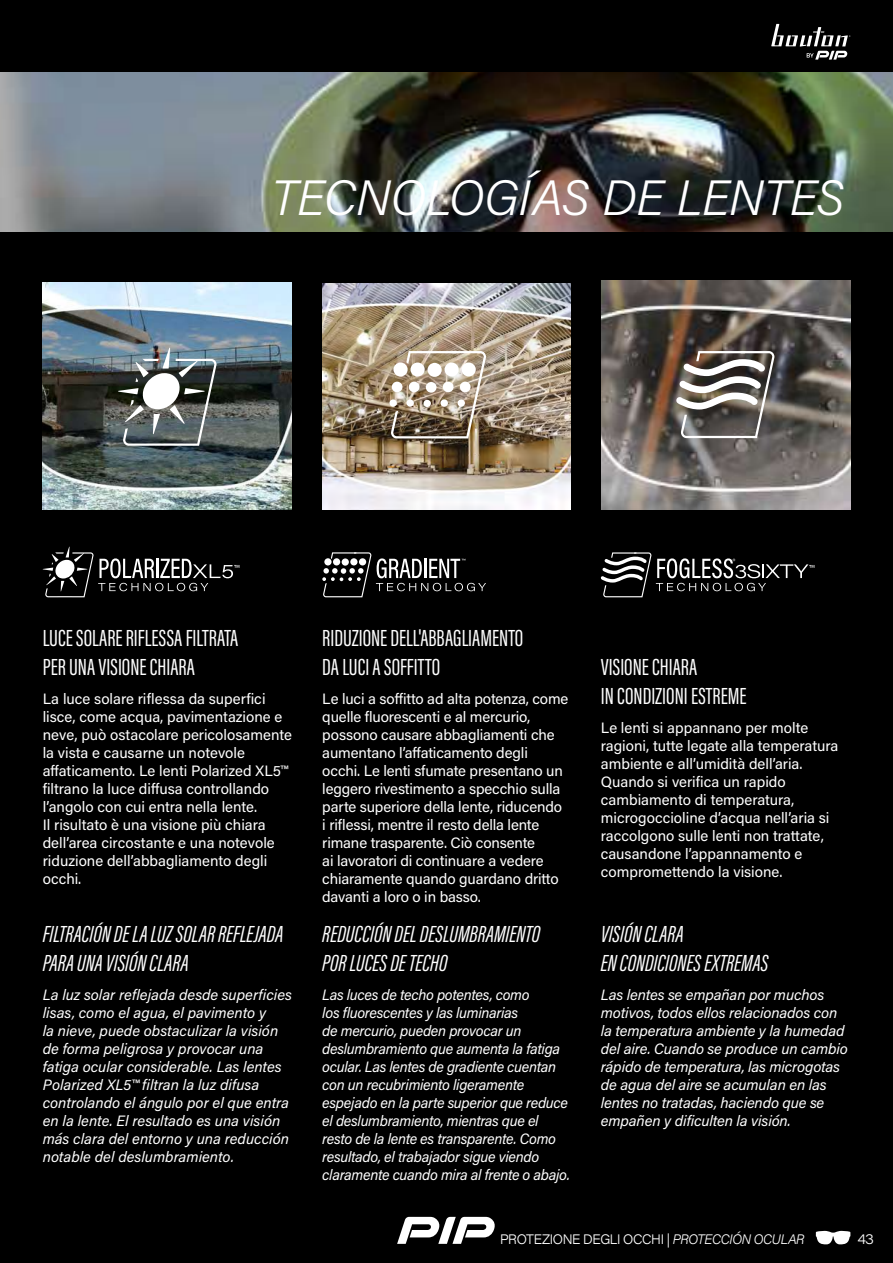
<style>
.page{position:relative;width:893px;height:1263px;background:#fff}
.page>*{position:absolute;margin:0;border:0;box-sizing:border-box;transform-origin:0 0}
.t1{font:italic 300 49.5px "Acumin Pro";letter-spacing:-.01em;color:#fff}
.t2{font:italic 24px/28.8px "Acumin Pro Extra Cond";color:#fff}
.t3{font:24px/28.8px "Acumin Pro Extra Cond";color:#fff}
.t4{font:15px/18px "Acumin Pro";letter-spacing:-.005em;color:#fff}
.t5{font:italic 15px/18px "Acumin Pro";letter-spacing:-.01em;color:#fff}
.t6{font:300 13.5px "Acumin Pro Wide";letter-spacing:-.03em;color:#fff;scale:.88 1}
.t7{font:300 13.5px "Acumin Pro Wide";letter-spacing:-.03em;color:#fff}
.s1{font-style:italic}
</style>
<div class="page">
<div style="left:0;top:0;width:893px;height:72px;background:#000"></div>
<div style="left:0;top:1199px;width:893px;height:64px;background:#000"></div>
<svg style="left:816px;top:1231px;width:34px;height:13px"></svg>
<svg style="left:397px;top:1217px;width:98px;height:27px"></svg>
<svg style="left:771px;top:24px;width:79px;height:36px"></svg>
<img style="left:0;top:72px;width:893px;height:160px">
<div style="left:0;top:232px;width:893px;height:483px;background:#000"></div>
<div style="left:0;top:558px;width:893px;height:653px;background:#000"></div>
<img style="left:322px;top:284px;width:249px;height:225px">
<img style="left:601px;top:281px;width:249px;height:228px">
<img style="left:391px;top:351px;width:95px;height:87px">
<div style="left:428px;top:363px;width:14px;height:14px;background:#fff;border-radius:50%"></div>
<div style="left:462px;top:362px;width:14px;height:14px;background:#fff;border-radius:50%"></div>
<div style="left:393px;top:362px;width:15px;height:14px;background:#fff;border-radius:50%"></div>
<div style="left:410px;top:362px;width:15px;height:14px;background:#fff;border-radius:50%"></div>
<div style="left:445px;top:362px;width:14px;height:14px;background:#fff;border-radius:50%"></div>
<div style="left:460px;top:382px;width:11px;height:10px;background:#fff;border-radius:50%"></div>
<div style="left:458px;top:399px;width:7px;height:8px;background:#fff;border-radius:50%"></div>
<div style="left:443px;top:382px;width:11px;height:10px;background:#fff;border-radius:50%"></div>
<div style="left:440px;top:399px;width:8px;height:8px;background:#fff;border-radius:50%"></div>
<div style="left:426px;top:382px;width:11px;height:11px;background:#fff;border-radius:50%"></div>
<div style="left:423px;top:400px;width:8px;height:7px;background:#fff;border-radius:50%"></div>
<div style="left:409px;top:382px;width:11px;height:10px;background:#fff;border-radius:50%"></div>
<div style="left:406px;top:399px;width:8px;height:8px;background:#fff;border-radius:50%"></div>
<div style="left:392px;top:382px;width:10px;height:10px;background:#fff;border-radius:50%"></div>
<div style="left:389px;top:399px;width:8px;height:8px;background:#fff;border-radius:50%"></div>
<img style="left:43px;top:282px;width:249px;height:227px">
<svg style="left:118px;top:348px;width:99px;height:98px"></svg>
<svg style="left:676px;top:351px;width:98px;height:87px"></svg>
<svg style="left:43px;top:547px;width:196px;height:50px"></svg>
<svg style="left:322px;top:552px;width:164px;height:45px"></svg>
<svg style="left:601px;top:552px;width:213px;height:45px"></svg>
<h1 class="t1" style="left:272px;top:163px;width:574px">TECNOLOGÍAS DE LENTES</h1>
<h2 class="t3" style="left:43px;top:623px;width:197px">LUCE SOLARE RIFLESSA FILTRATA<br>PER UNA VISIONE CHIARA</h2>
<p class="t4" style="left:43px;top:689px;width:251px">La luce solare riflessa da superfici lisce, come acqua, pavimentazione e neve, può ostacolare pericolosamente la vista e causarne un notevole affaticamento. Le lenti Polarized XL5™ filtrano la luce diffusa controllando l’angolo con cui entra nella lente.<br>Il risultato è una visione più chiara dell’area circostante e una notevole riduzione dell’abbagliamento degli occhi.</p>
<h2 class="t2" style="left:43px;top:919px;width:242px">FILTRACIÓN DE LA LUZ SOLAR REFLEJADA<br>PARA UNA VISIÓN CLARA</h2>
<p class="t5" style="left:43px;top:985px;width:251px">La luz solar reflejada desde superficies lisas, como el agua, el pavimento y<br>la nieve, puede obstaculizar la visión de forma peligrosa y provocar una fatiga ocular considerable. Las lentes Polarized XL5™ filtran la luz difusa controlando el ángulo por el que entra en la lente. El resultado es una visión más clara del entorno y una reducción notable del deslumbramiento.</p>
<h2 class="t3" style="left:322px;top:623px;width:203px">RIDUZIONE DELL'ABBAGLIAMENTO<br>DA LUCI A SOFFITTO</h2>
<p class="t4" style="left:322px;top:689px;width:248px">Le luci a soffitto ad alta potenza, come quelle fluorescenti e al mercurio, possono causare abbagliamenti che aumentano l’affaticamento degli occhi. Le lenti sfumate presentano un leggero rivestimento a specchio sulla parte superiore della lente, riducendo i riflessi, mentre il resto della lente rimane trasparente. Ciò consente<br>ai lavoratori di continuare a vedere chiaramente quando guardano dritto davanti a loro o in basso.</p>
<h2 class="t2" style="left:322px;top:919px;width:219px">REDUCCIÓN DEL DESLUMBRAMIENTO<br>POR LUCES DE TECHO</h2>
<p class="t5" style="left:322px;top:985px;width:249px">Las luces de techo potentes, como<br>los fluorescentes y las luminarias<br>de mercurio, pueden provocar un deslumbramiento que aumenta la fatiga ocular. Las lentes de gradiente cuentan con un recubrimiento ligeramente espejado en la parte superior que reduce el deslumbramiento, mientras que el resto de la lente es transparente. Como resultado, el trabajador sigue viendo claramente cuando mira al frente o abajo.</p>
<h2 class="t3" style="left:601px;top:652px;width:147px">VISIONE CHIARA<br>IN CONDIZIONI ESTREME</h2>
<p class="t4" style="left:601px;top:718px;width:239px">Le lenti si appannano per molte ragioni, tutte legate alla temperatura ambiente e all’umidità dell’aria.<br>Quando si verifica un rapido cambiamento di temperatura, microgoccioline d’acqua nell’aria si raccolgono sulle lenti non trattate, causandone l’appannamento e compromettendo la visione.</p>
<h2 class="t2" style="left:601px;top:919px;width:169px">VISIÓN CLARA<br>EN CONDICIONES EXTREMAS</h2>
<p class="t5" style="left:601px;top:985px;width:249px">Las lentes se empañan por muchos motivos, todos ellos relacionados con la temperatura ambiente y la humedad del aire. Cuando se produce un cambio rápido de temperatura, las microgotas de agua del aire se acumulan en las lentes no tratadas, haciendo que se empañen y dificulten la visión.</p>
<p class="t6" style="left:500px;top:1230px;width:348px">PROTEZIONE DEGLI OCCHI | <span class="s1">PROTECCIÓN OCULAR</span></p>
<p class="t7" style="left:857px;top:1230px;width:18px">43</p>
</div>
